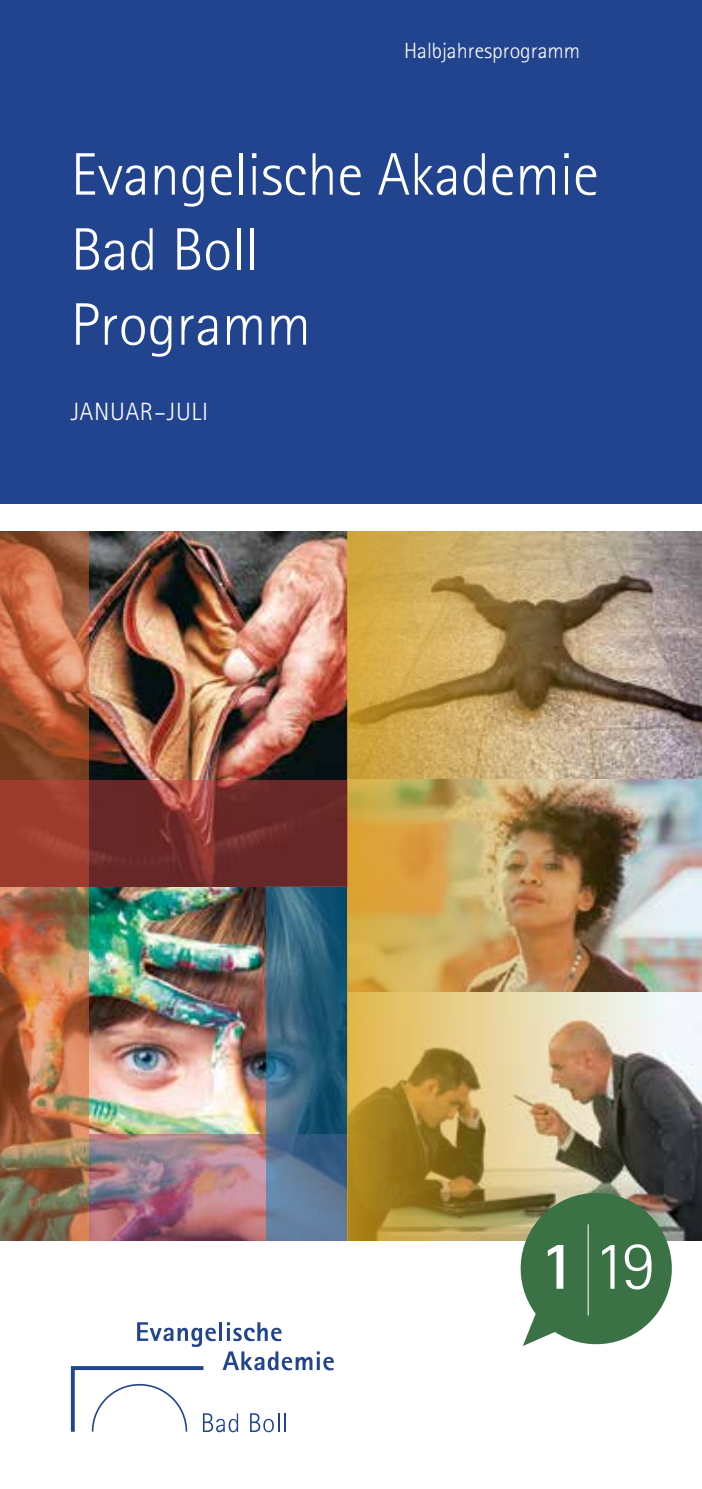
<style>
.page{position:relative;width:702px;height:1489px;background:#fff}
.page>*{position:absolute;margin:0;border:0;box-sizing:border-box;transform-origin:0 0}
.t1{font:300 69px "Rotis Sans Serif";color:#fff}
.t2{font:300 60px/75px "Rotis Sans Serif";color:#fff}
.t3{font:300 25px "Rotis Sans Serif";letter-spacing:.03em;color:#fff}
.t4{font:300 22px "Rotis Sans Serif";color:#fff}
.s1{font-weight:700}
</style>
<div class="page">
<div style="left:0;top:0;width:702px;height:503px;background:#22448f"></div>
<svg style="left:71px;top:1322px;width:263px;height:109px"></svg>
<img style="left:89px;top:531px;width:258px;height:603px">
<img style="left:89px;top:1134px;width:177px;height:106px">
<img style="left:0;top:531px;width:89px;height:709px">
<hr style="left:0;top:769px;width:1px;height:71px;background:#3a7246">
<hr style="left:0;top:698px;width:1px;height:71px;background:#5e396b">
<svg style="left:266px;top:886px;width:81px;height:354px;background:#386684"></svg>
<img style="left:347px;top:531px;width:355px;height:709px">
<hr style="left:0;top:1006px;width:1px;height:234px;background:#226e87">
<svg style="left:0;top:780px;width:347px;height:106px;background:#7c302c"></svg>
<svg style="left:513px;top:1185px;width:166px;height:161px;background:#658a67"></svg>
<hr style="left:587px;top:1224px;width:1px;height:91px;background:#fff">
<p class="t4" style="left:404px;top:37px;width:177px">Halbjahresprogramm</p>
<p class="t2" style="left:71px;top:137px;width:529px">Evangelische Akademie<br>Bad Boll<br>Programm</p>
<p class="t3" style="left:71px;top:397px;width:139px">JANUAR–JULI</p>
<p class="t1" style="left:539px;top:1225px;width:117px"><span class="s1">1</span> 19</p>
</div>
